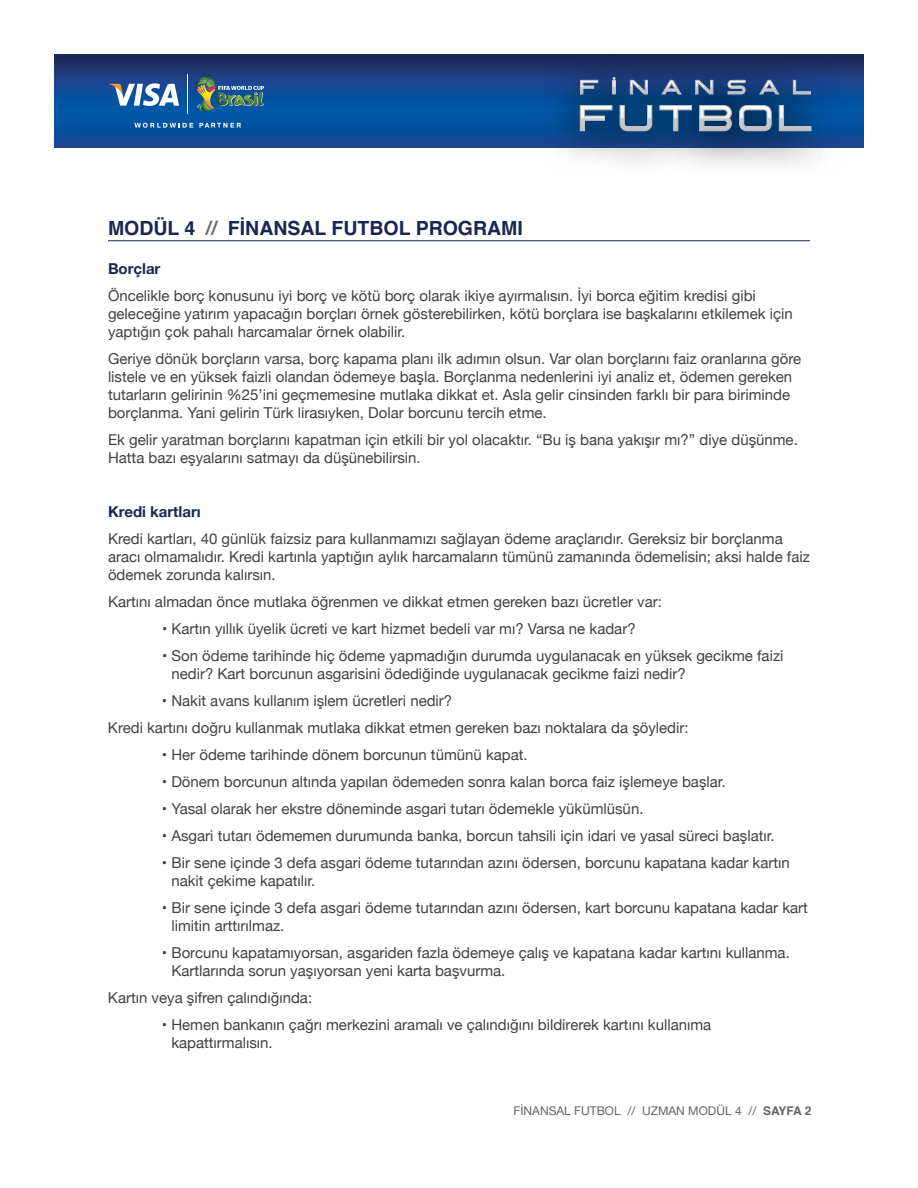
<style>
.page{position:relative;width:918px;height:1188px;background:#fff}
.page>*{position:absolute;margin:0;border:0;box-sizing:border-box;transform-origin:0 0}
.t1{font:700 19.5px "Helvetica";color:#192754}
.t2{font:15px/18px "Helvetica Neue";color:#414042}
.t3{font:700 15px "Helvetica Neue";color:#192754}
.t4{font:12px "Helvetica Neue";color:#636466}
.s1{color:#6d6e71}
.s2{font-family:"Helvetica";font-weight:700}
</style>
<div class="page">
<hr style="left:108px;top:240px;width:702px;height:1px;background:#192754">
<svg style="left:54px;top:54px;width:810px;height:94px;background:#10468e"></svg>
<svg style="left:199px;top:123px;width:42px;height:5px"></svg>
<svg style="left:134px;top:123px;width:59px;height:5px"></svg>
<img style="left:195px;top:76px;width:69px;height:36px">
<svg style="left:109px;top:83px;width:70px;height:23px"></svg>
<hr style="left:187px;top:74px;width:1px;height:39px;background:#fff">
<div style="left:541px;top:48px;width:307px;height:130px;background:#000;opacity:.75"></div>
<svg style="left:580px;top:80px;width:18px;height:14px"></svg>
<svg style="left:630px;top:80px;width:18px;height:14px"></svg>
<svg style="left:662px;top:80px;width:19px;height:14px"></svg>
<svg style="left:695px;top:80px;width:18px;height:14px"></svg>
<svg style="left:728px;top:80px;width:18px;height:14px"></svg>
<svg style="left:759px;top:80px;width:20px;height:14px"></svg>
<svg style="left:793px;top:80px;width:18px;height:14px"></svg>
<svg style="left:580px;top:105px;width:32px;height:26px"></svg>
<svg style="left:620px;top:105px;width:32px;height:26px"></svg>
<svg style="left:660px;top:105px;width:32px;height:26px"></svg>
<svg style="left:699px;top:105px;width:33px;height:26px"></svg>
<svg style="left:739px;top:105px;width:33px;height:26px"></svg>
<svg style="left:779px;top:105px;width:32px;height:26px"></svg>
<svg style="left:613px;top:77px;width:2px;height:17px"></svg>
<h1 class="t1" style="left:108px;top:212px;width:416px">MODÜL 4 <span class="s1">//</span> FİNANSAL FUTBOL PROGRAMI</h1>
<p class="t3" style="left:108px;top:256px;width:54px">Borçlar</p>
<p class="t2" style="left:108px;top:287px;width:686px">Öncelikle borç konusunu iyi borç ve kötü borç olarak ikiye ayırmalısın. İyi borca eğitim kredisi gibi geleceğine yatırım yapacağın borçları örnek gösterebilirken, kötü borçlara ise başkalarını etkilemek için yaptığın çok pahalı harcamalar örnek olabilir.</p>
<p class="t2" style="left:108px;top:350px;width:695px">Geriye dönük borçların varsa, borç kapama planı ilk adımın olsun. Var olan borçlarını faiz oranlarına göre listele ve en yüksek faizli olandan ödemeye başla. Borçlanma nedenlerini iyi analiz et, ödemen gereken tutarların gelirinin %25’ini geçmemesine mutlaka dikkat et. Asla gelir cinsinden farklı bir para biriminde borçlanma. Yani gelirin Türk lirasıyken, Dolar borcunu tercih etme.</p>
<p class="t2" style="left:108px;top:431px;width:691px">Ek gelir yaratman borçlarını kapatman için etkili bir yol olacaktır. “Bu iş bana yakışır mı?” diye düşünme.<br>Hatta bazı eşyalarını satmayı da düşünebilirsin.</p>
<p class="t3" style="left:108px;top:499px;width:94px">Kredi kartları</p>
<p class="t2" style="left:108px;top:530px;width:703px">Kredi kartları, 40 günlük faizsiz para kullanmamızı sağlayan ödeme araçlarıdır. Gereksiz bir borçlanma aracı olmamalıdır. Kredi kartınla yaptığın aylık harcamaların tümünü zamanında ödemelisin; aksi halde faiz ödemek zorunda kalırsın.</p>
<p class="t2" style="left:108px;top:593px;width:556px">Kartını almadan önce mutlaka öğrenmen ve dikkat etmen gereken bazı ücretler var:</p>
<p class="t2" style="left:162px;top:620px;width:475px">• Kartın yıllık üyelik ücreti ve kart hizmet bedeli var mı? Varsa ne kadar?</p>
<p class="t2" style="left:171px;top:647px;width:614px;text-indent:-9px">• Son ödeme tarihinde hiç ödeme yapmadığın durumda uygulanacak en yüksek gecikme faizi nedir? Kart borcunun asgarisini ödediğinde uygulanacak gecikme faizi nedir?</p>
<p class="t2" style="left:108px;top:688px;width:582px;line-height:27px;text-indent:54px">• Nakit avans kullanım işlem ücretleri nedir?<br>Kredi kartını doğru kullanmak mutlaka dikkat etmen gereken bazı noktalara da şöyledir:</p>
<p class="t2" style="left:162px;top:746px;width:367px">• Her ödeme tarihinde dönem borcunun tümünü kapat.</p>
<p class="t2" style="left:162px;top:773px;width:565px">• Dönem borcunun altında yapılan ödemeden sonra kalan borca faiz işlemeye başlar.</p>
<p class="t2" style="left:162px;top:800px;width:483px">• Yasal olarak her ekstre döneminde asgari tutarı ödemekle yükümlüsün.</p>
<p class="t2" style="left:162px;top:827px;width:614px">• Asgari tutarı ödememen durumunda banka, borcun tahsili için idari ve yasal süreci başlatır.</p>
<p class="t2" style="left:171px;top:854px;width:620px;text-indent:-9px">• Bir sene içinde 3 defa asgari ödeme tutarından azını ödersen, borcunu kapatana kadar kartın nakit çekime kapatılır.</p>
<p class="t2" style="left:171px;top:899px;width:638px;text-indent:-9px">• Bir sene içinde 3 defa asgari ödeme tutarından azını ödersen, kart borcunu kapatana kadar kart limitin arttırılmaz.</p>
<p class="t2" style="left:171px;top:944px;width:620px;text-indent:-9px">• Borcunu kapatamıyorsan, asgariden fazla ödemeye çalış ve kapatana kadar kartını kullanma.<br>Kartlarında sorun yaşıyorsan yeni karta başvurma.</p>
<p class="t2" style="left:108px;top:989px;width:206px">Kartın veya şifren çalındığında:</p>
<p class="t2" style="left:171px;top:1016px;width:541px;text-indent:-9px">• Hemen bankanın çağrı merkezini aramalı ve çalındığını bildirerek kartını kullanıma kapattırmalısın.</p>
<p class="t4" style="left:514px;top:1102px;width:299px">FİNANSAL FUTBOL // UZMAN MODÜL 4 // <span class="s2">SAYFA 2</span></p>
</div>
